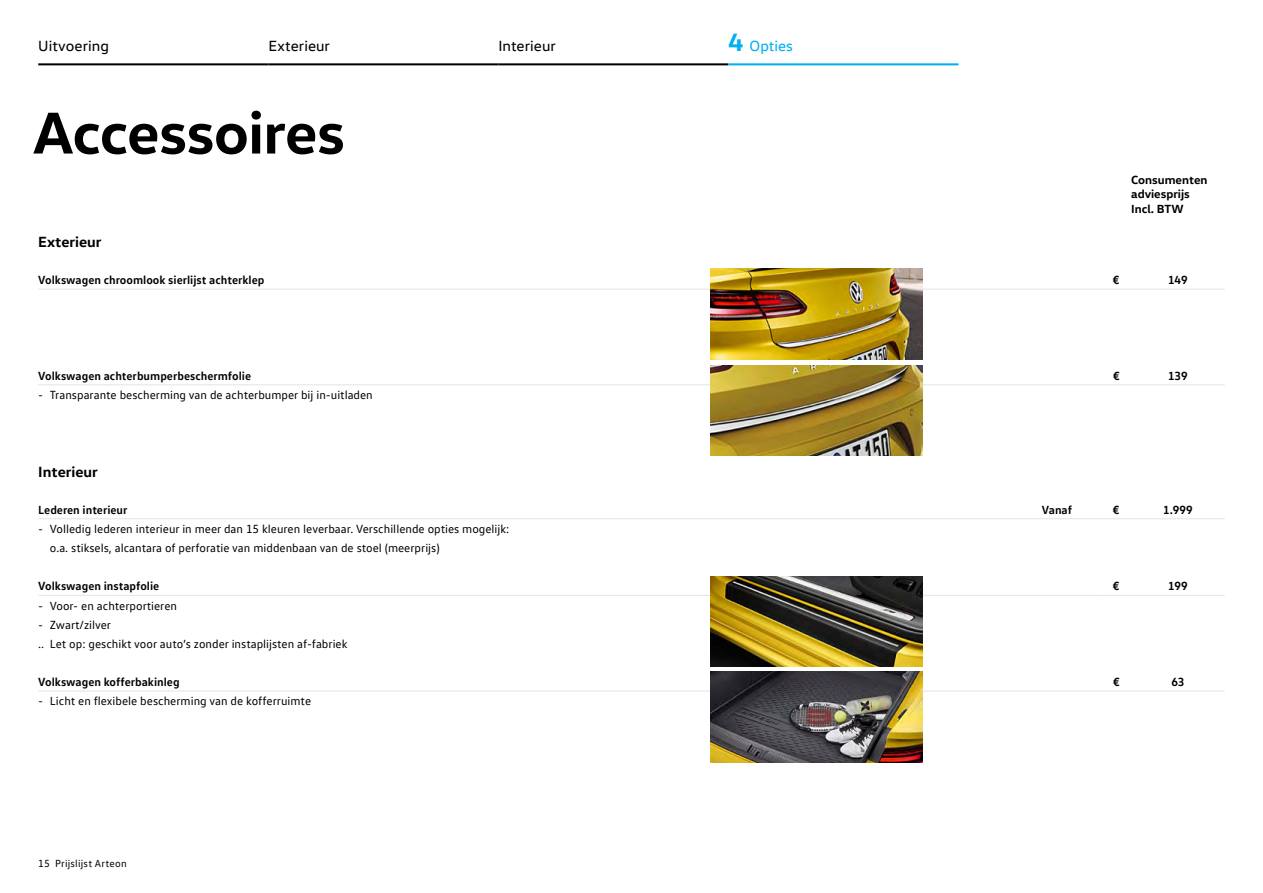
<style>
.page{position:relative;width:1263px;height:893px;background:#fff}
.page>*{position:absolute;margin:0;border:0;box-sizing:border-box;transform-origin:0 0}
.t1{font:700 60px "VW Head";letter-spacing:-.01em;color:#000}
.t2{font:15px "VW Head";letter-spacing:.005em;color:#000}
.t3{font:700 15px "VW Head";color:#000}
.t4{font:15px "VW Head";letter-spacing:.005em;color:#00b0f0}
.t5{font:12px/19px "VW Text";color:#000}
.t6{font:700 12px "VW Text";color:#000}
.t7{font:700 12px/14.4px "VW Head";color:#000}
.t8{font:10.5px "VW Text";letter-spacing:.015em;color:#000}
.s1{font-weight:700;font-size:25.5px}
</style>
<div class="page">
<svg style="left:38px;top:289px;width:12px;height:1px"></svg>
<hr style="left:50px;top:289px;width:1051px;height:1px;background:#dfe4e8">
<hr style="left:1101px;top:289px;width:30px;height:1px;background:#dfe4e8">
<hr style="left:1131px;top:289px;width:94px;height:1px;background:#dfe4e8">
<hr style="left:50px;top:385px;width:1051px;height:1px;background:#dfe4e8">
<hr style="left:1101px;top:385px;width:30px;height:1px;background:#dfe4e8">
<hr style="left:1131px;top:385px;width:94px;height:1px;background:#dfe4e8">
<svg style="left:38px;top:518px;width:12px;height:1px"></svg>
<hr style="left:50px;top:518px;width:1051px;height:1px;background:#dfe4e8">
<hr style="left:1101px;top:518px;width:30px;height:1px;background:#dfe4e8">
<hr style="left:1131px;top:518px;width:94px;height:1px;background:#dfe4e8">
<svg style="left:38px;top:595px;width:12px;height:1px"></svg>
<hr style="left:50px;top:595px;width:1051px;height:1px;background:#dfe4e8">
<hr style="left:1101px;top:595px;width:30px;height:1px;background:#dfe4e8">
<hr style="left:1131px;top:595px;width:94px;height:1px;background:#dfe4e8">
<svg style="left:38px;top:691px;width:12px;height:1px"></svg>
<hr style="left:50px;top:691px;width:1051px;height:1px;background:#dfe4e8">
<hr style="left:1101px;top:691px;width:30px;height:1px;background:#dfe4e8">
<hr style="left:1131px;top:691px;width:94px;height:1px;background:#dfe4e8">
<img style="left:710px;top:365px;width:213px;height:91px">
<img style="left:710px;top:269px;width:213px;height:90px">
<img style="left:710px;top:576px;width:213px;height:90px">
<img style="left:710px;top:672px;width:213px;height:90px">
<hr style="left:38px;top:63px;width:230px;height:2px;background:#000">
<hr style="left:268px;top:63px;width:230px;height:2px;background:#000">
<hr style="left:498px;top:63px;width:230px;height:2px;background:#000">
<hr style="left:728px;top:63px;width:230px;height:2px;background:#00b0f0">
<p class="t2" style="left:38px;top:36px;width:72px">Uitvoering</p>
<p class="t2" style="left:268px;top:36px;width:63px">Exterieur</p>
<p class="t2" style="left:498px;top:36px;width:59px">Interieur</p>
<p class="t4" style="left:728px;top:36px;width:66px"><span class="s1">4</span> Opties</p>
<h1 class="t1" style="left:33px;top:94px;width:313px">Accessoires</h1>
<p class="t7" style="left:1131px;top:172px;width:78px">Consumenten adviesprijs<br>Incl. BTW</p>
<p class="t3" style="left:38px;top:232px;width:65px">Exterieur</p>
<p class="t6" style="left:38px;top:272px;width:228px">Volkswagen chroomlook sierlijst achterklep</p>
<p class="t6" style="left:1113px;top:272px;width:8px">€</p>
<p class="t6" style="left:1168px;top:272px;width:21px">149</p>
<p class="t6" style="left:38px;top:368px;width:214px">Volkswagen achterbumperbeschermfolie</p>
<p class="t6" style="left:1113px;top:368px;width:8px">€</p>
<p class="t6" style="left:1168px;top:368px;width:21px">139</p>
<p class="t5" style="left:38px;top:385px;width:336px">- Transparante bescherming van de achterbumper bij in-uitladen</p>
<p class="t3" style="left:38px;top:462px;width:61px">Interieur</p>
<p class="t6" style="left:38px;top:502px;width:91px">Lederen interieur</p>
<p class="t6" style="left:1042px;top:502px;width:32px">Vanaf</p>
<p class="t6" style="left:1113px;top:502px;width:8px">€</p>
<p class="t6" style="left:1163px;top:502px;width:31px">1.999</p>
<p class="t5" style="left:50px;top:519px;width:461px;text-indent:-12px">- Volledig lederen interieur in meer dan 15 kleuren leverbaar. Verschillende opties mogelijk: o.a. stiksels, alcantara of perforatie van middenbaan van de stoel (meerprijs)</p>
<p class="t6" style="left:38px;top:578px;width:123px">Volkswagen instapfolie</p>
<p class="t6" style="left:1113px;top:578px;width:8px">€</p>
<p class="t6" style="left:1168px;top:578px;width:21px">199</p>
<p class="t5" style="left:38px;top:596px;width:140px">- Voor- en achterportieren</p>
<p class="t5" style="left:38px;top:615px;width:311px">- Zwart/zilver<br>.. Let op: geschikt voor auto’s zonder instaplijsten af-fabriek</p>
<p class="t6" style="left:38px;top:674px;width:143px">Volkswagen kofferbakinleg</p>
<p class="t6" style="left:1113px;top:674px;width:8px">€</p>
<p class="t6" style="left:1171px;top:674px;width:15px">63</p>
<p class="t5" style="left:38px;top:691px;width:274px">- Licht en flexibele bescherming van de kofferruimte</p>
<p class="t8" style="left:38px;top:857px;width:90px">15 Prijslijst Arteon</p>
</div>
